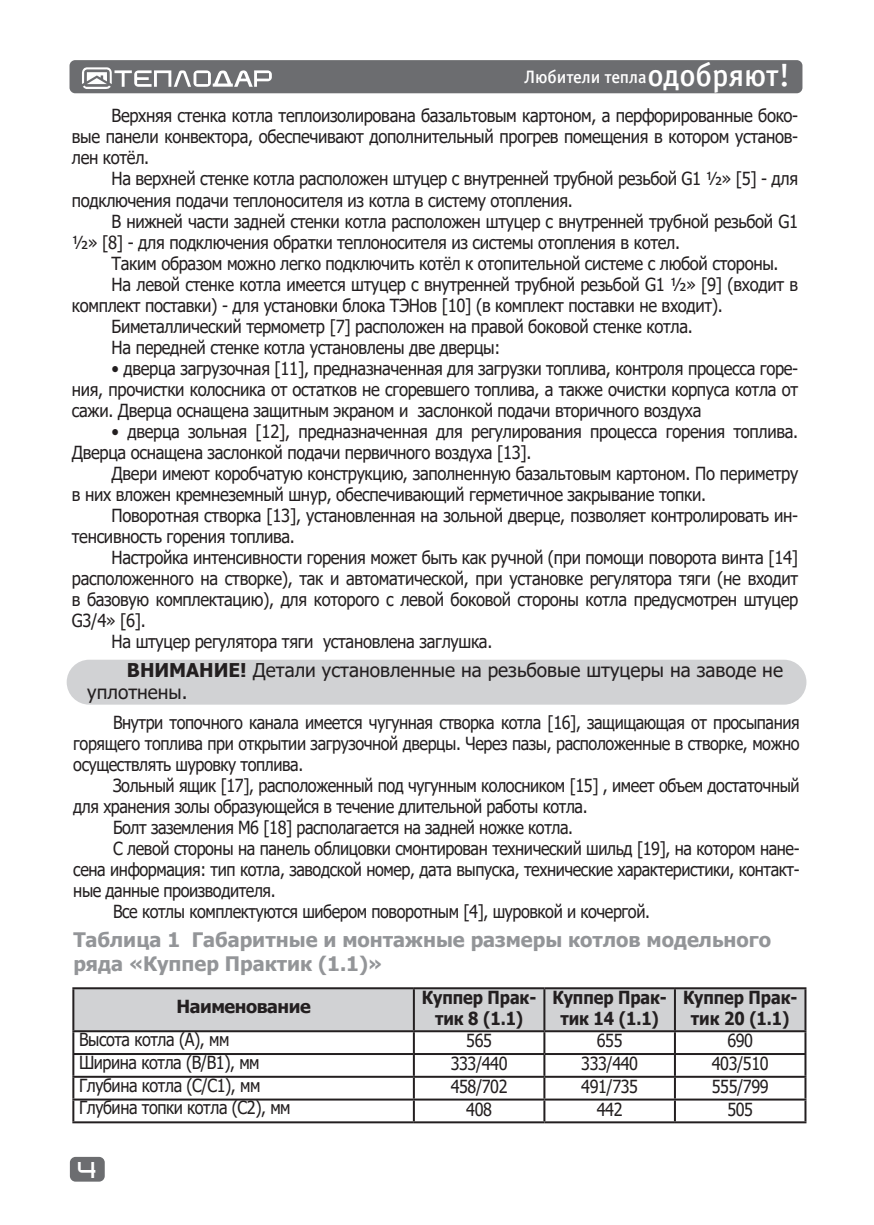
<style>
.page{position:relative;width:874px;height:1225px;background:#fff}
.page>*{position:absolute;margin:0;border:0;box-sizing:border-box;transform-origin:0 0}
.t1{font:700 20px/24px "Tahoma";color:#939598}
.t2{font:19px/22px "Tahoma";color:#231f20}
.t3{font:18px/21px "Tahoma";letter-spacing:-.02em;color:#231f20;scale:.92 1}
.t4{font:18px/21px "Tahoma";letter-spacing:-.02em;color:#231f20;text-align:justify;scale:.9 1}
.t5{font:700 18px/21.6px "Tahoma";letter-spacing:-.005em;color:#231f20;text-align:center;scale:.9 1}
.t6{font:18px "Officina Sans Medium C";letter-spacing:-.005em;color:#fff}
.t7{font:700 18px "Tahoma";letter-spacing:-.025em;color:#231f20}
.t8{font:16px "teplodar";color:#fff}
.s1{font-size:32px}
.s2{font-weight:700}
</style>
<div class="page">
<div style="left:70px;top:1156px;width:35px;height:25px;background:#6c6d70;border-radius:6px"></div>
<div style="left:69px;top:60px;width:733px;height:33px;background:#6c6d70;border-radius:6px"></div>
<svg style="left:82px;top:67px;width:190px;height:22px"></svg>
<div style="left:67px;top:659px;width:739px;height:45px;background:#d1d2d4;border-radius:22px"></div>
<div style="left:74px;top:989px;width:730px;height:41px;background:#d1d2d4"></div>
<svg style="left:74px;top:1032px;width:730px;height:89px"></svg>
<hr style="left:413px;top:987px;width:131px;height:2px;background:#231f20">
<hr style="left:412px;top:989px;width:2px;height:41px;background:#231f20">
<hr style="left:544px;top:987px;width:130px;height:2px;background:#231f20">
<hr style="left:543px;top:989px;width:2px;height:41px;background:#231f20">
<hr style="left:674px;top:987px;width:132px;height:2px;background:#231f20">
<hr style="left:673px;top:989px;width:2px;height:41px;background:#231f20">
<hr style="left:804px;top:989px;width:2px;height:41px;background:#231f20">
<hr style="left:413px;top:1030px;width:131px;height:2px;background:#231f20">
<hr style="left:412px;top:1032px;width:2px;height:21px;background:#231f20">
<hr style="left:544px;top:1030px;width:130px;height:2px;background:#231f20">
<hr style="left:543px;top:1032px;width:2px;height:21px;background:#231f20">
<hr style="left:674px;top:1030px;width:132px;height:2px;background:#231f20">
<hr style="left:673px;top:1032px;width:2px;height:21px;background:#231f20">
<hr style="left:804px;top:1032px;width:2px;height:21px;background:#231f20">
<hr style="left:413px;top:1053px;width:131px;height:2px;background:#231f20">
<hr style="left:412px;top:1055px;width:2px;height:20px;background:#231f20">
<hr style="left:544px;top:1053px;width:130px;height:2px;background:#231f20">
<hr style="left:543px;top:1055px;width:2px;height:20px;background:#231f20">
<hr style="left:674px;top:1053px;width:132px;height:2px;background:#231f20">
<hr style="left:673px;top:1055px;width:2px;height:20px;background:#231f20">
<hr style="left:804px;top:1055px;width:2px;height:20px;background:#231f20">
<hr style="left:413px;top:1075px;width:131px;height:2px;background:#231f20">
<hr style="left:412px;top:1077px;width:2px;height:21px;background:#231f20">
<hr style="left:544px;top:1075px;width:130px;height:2px;background:#231f20">
<hr style="left:543px;top:1077px;width:2px;height:21px;background:#231f20">
<hr style="left:674px;top:1075px;width:132px;height:2px;background:#231f20">
<hr style="left:673px;top:1077px;width:2px;height:21px;background:#231f20">
<hr style="left:804px;top:1077px;width:2px;height:21px;background:#231f20">
<hr style="left:413px;top:1098px;width:131px;height:2px;background:#231f20">
<hr style="left:412px;top:1100px;width:2px;height:21px;background:#231f20">
<hr style="left:544px;top:1098px;width:130px;height:2px;background:#231f20">
<hr style="left:543px;top:1100px;width:2px;height:21px;background:#231f20">
<hr style="left:674px;top:1098px;width:132px;height:2px;background:#231f20">
<hr style="left:673px;top:1100px;width:2px;height:21px;background:#231f20">
<hr style="left:804px;top:1100px;width:2px;height:21px;background:#231f20">
<hr style="left:413px;top:1121px;width:131px;height:2px;background:#231f20">
<hr style="left:544px;top:1121px;width:130px;height:2px;background:#231f20">
<hr style="left:674px;top:1121px;width:132px;height:2px;background:#231f20">
<hr style="left:72px;top:987px;width:341px;height:2px;background:#231f20">
<hr style="left:72px;top:989px;width:2px;height:41px;background:#231f20">
<hr style="left:72px;top:1030px;width:341px;height:2px;background:#231f20">
<hr style="left:72px;top:1032px;width:2px;height:21px;background:#231f20">
<hr style="left:72px;top:1053px;width:341px;height:2px;background:#231f20">
<hr style="left:72px;top:1055px;width:2px;height:20px;background:#231f20">
<hr style="left:72px;top:1075px;width:341px;height:2px;background:#231f20">
<hr style="left:72px;top:1077px;width:2px;height:21px;background:#231f20">
<hr style="left:72px;top:1098px;width:341px;height:2px;background:#231f20">
<hr style="left:72px;top:1100px;width:2px;height:21px;background:#231f20">
<hr style="left:72px;top:1121px;width:341px;height:2px;background:#231f20">
<p class="t6" style="left:524px;top:67px;width:267px">Любители тепла<span class="s1">одобряют!</span></p>
<p class="t3" style="left:72px;top:106px;width:790px;text-align:justify;text-indent:40px">Верхняя стенка котла теплоизолирована базальтовым картоном, а перфорированные боко&shy;вые панели конвектора, обеспечивают дополнительный прогрев помещения в котором установ&shy;лен котёл.</p>
<p class="t3" style="left:72px;top:169px;width:790px;text-indent:40px">На верхней стенке котла расположен штуцер с внутренней трубной резьбой G1 ½» [5] - для подключения подачи теплоносителя из котла в систему отопления.</p>
<p class="t3" style="left:72px;top:211px;width:790px;text-indent:40px">В нижней части задней стенки котла расположен штуцер с внутренней трубной резьбой G1 ½» [8] - для подключения обратки теплоносителя из системы отопления в котел.</p>
<p class="t3" style="left:111px;top:253px;width:726px">Таким образом можно легко подключить котёл к отопительной системе с любой стороны.</p>
<p class="t3" style="left:111px;top:274px;width:747px">На левой стенке котла имеется штуцер с внутренней трубной резьбой G1 ½» [9] (входит в</p>
<p class="t3" style="left:72px;top:295px;width:708px">комплект поставки) - для установки блока ТЭНов [10] (в комплект поставки не входит).</p>
<p class="t3" style="left:111px;top:316px;width:633px">Биметаллический термометр [7] расположен на правой боковой стенке котла.</p>
<p class="t3" style="left:111px;top:337px;width:424px">На передней стенке котла установлены две дверцы:</p>
<p class="t3" style="left:72px;top:358px;width:790px;text-align:justify;text-indent:40px">• дверца загрузочная [11], предназначенная для загрузки топлива, контроля процесса горе&shy;ния, прочистки колосника от остатков не сгоревшего топлива, а также очистки корпуса котла от сажи. Дверца оснащена защитным экраном и заслонкой подачи вторичного воздуха</p>
<p class="t3" style="left:72px;top:421px;width:790px;text-indent:40px">• дверца зольная [12], предназначенная для регулирования процесса горения топлива.<br>Дверца оснащена заслонкой подачи первичного воздуха [13].</p>
<p class="t3" style="left:72px;top:463px;width:790px;text-indent:40px">Двери имеют коробчатую конструкцию, заполненную базальтовым картоном. По периметру в них вложен кремнеземный шнур, обеспечивающий герметичное закрывание топки.</p>
<p class="t3" style="left:72px;top:505px;width:790px;text-indent:40px">Поворотная створка [13], установленная на зольной дверце, позволяет контролировать ин&shy;тенсивность горения топлива.</p>
<p class="t3" style="left:111px;top:547px;width:747px">Настройка интенсивности горения может быть как ручной (при помощи поворота винта [14]</p>
<p class="t3" style="left:72px;top:568px;width:790px">расположенного на створке), так и автоматической, при установке регулятора тяги (не входит</p>
<p class="t3" style="left:72px;top:589px;width:790px">в базовую комплектацию), для которого с левой боковой стороны котла предусмотрен штуцер</p>
<p class="t3" style="left:72px;top:610px;width:82px">G3/4» [6].</p>
<p class="t3" style="left:111px;top:631px;width:415px">На штуцер регулятора тяги установлена заглушка.</p>
<p class="t2" style="left:87px;top:660px;width:697px;text-indent:40px"><span class="s2">ВНИМАНИЕ!</span> Детали установленные на резьбовые штуцеры на заводе не уплотнены.</p>
<p class="t4" style="left:73px;top:712px;width:808px;text-indent:40px">Внутри топочного канала имеется чугунная створка котла [16], защищающая от просыпания горящего топлива при открытии загрузочной дверцы. Через пазы, расположенные в створке, можно осуществлять шуровку топлива.</p>
<p class="t4" style="left:113px;top:776px;width:764px">Зольный ящик [17], расположенный под чугунным колосником [15] , имеет объем достаточный</p>
<p class="t4" style="left:73px;top:797px;width:572px">для хранения золы образующейся в течение длительной работы котла.</p>
<p class="t4" style="left:113px;top:818px;width:512px">Болт заземления М6 [18] располагается на задней ножке котла.</p>
<p class="t4" style="left:113px;top:839px;width:764px">С левой стороны на панель облицовки смонтирован технический шильд [19], на котором нане-</p>
<p class="t4" style="left:73px;top:859px;width:808px">сена информация: тип котла, заводской номер, дата выпуска, технические характеристики, контакт-</p>
<p class="t4" style="left:73px;top:880px;width:226px">ные данные производителя.</p>
<p class="t4" style="left:113px;top:901px;width:597px">Все котлы комплектуются шибером поворотным [4], шуровкой и кочергой.</p>
<p class="t1" style="left:73px;top:928px;width:699px">Таблица 1 Габаритные и монтажные размеры котлов модельного ряда «Куппер Практик (1.1)»</p>
<p class="t7" style="left:176px;top:994px;width:136px">Наименование</p>
<p class="t5" style="left:421px;top:987px;width:129px">Куппер Прак&shy;тик 8 (1.1)</p>
<p class="t5" style="left:552px;top:987px;width:129px">Куппер Прак&shy;тик 14 (1.1)</p>
<p class="t5" style="left:682px;top:987px;width:129px">Куппер Прак&shy;тик 20 (1.1)</p>
<p class="t4" style="left:79px;top:1030px;width:168px">Высота котла (A), мм</p>
<p class="t4" style="left:466px;top:1031px;width:30px">565</p>
<p class="t4" style="left:596px;top:1031px;width:30px">655</p>
<p class="t4" style="left:727px;top:1031px;width:30px">690</p>
<p class="t4" style="left:79px;top:1052px;width:202px">Ширина котла (B/B1), мм</p>
<p class="t4" style="left:450px;top:1054px;width:65px">333/440</p>
<p class="t4" style="left:581px;top:1054px;width:65px">333/440</p>
<p class="t4" style="left:711px;top:1054px;width:65px">403/510</p>
<p class="t4" style="left:79px;top:1075px;width:203px">Глубина котла (C/C1), мм</p>
<p class="t4" style="left:450px;top:1076px;width:65px">458/702</p>
<p class="t4" style="left:581px;top:1076px;width:65px">491/735</p>
<p class="t4" style="left:711px;top:1076px;width:65px">555/799</p>
<p class="t4" style="left:79px;top:1098px;width:236px">Глубина топки котла (C2), мм</p>
<p class="t4" style="left:466px;top:1099px;width:30px">408</p>
<p class="t4" style="left:596px;top:1099px;width:30px">442</p>
<p class="t4" style="left:727px;top:1099px;width:30px">505</p>
<p class="t8" style="left:78px;top:1162px;width:20px">4</p>
</div>
